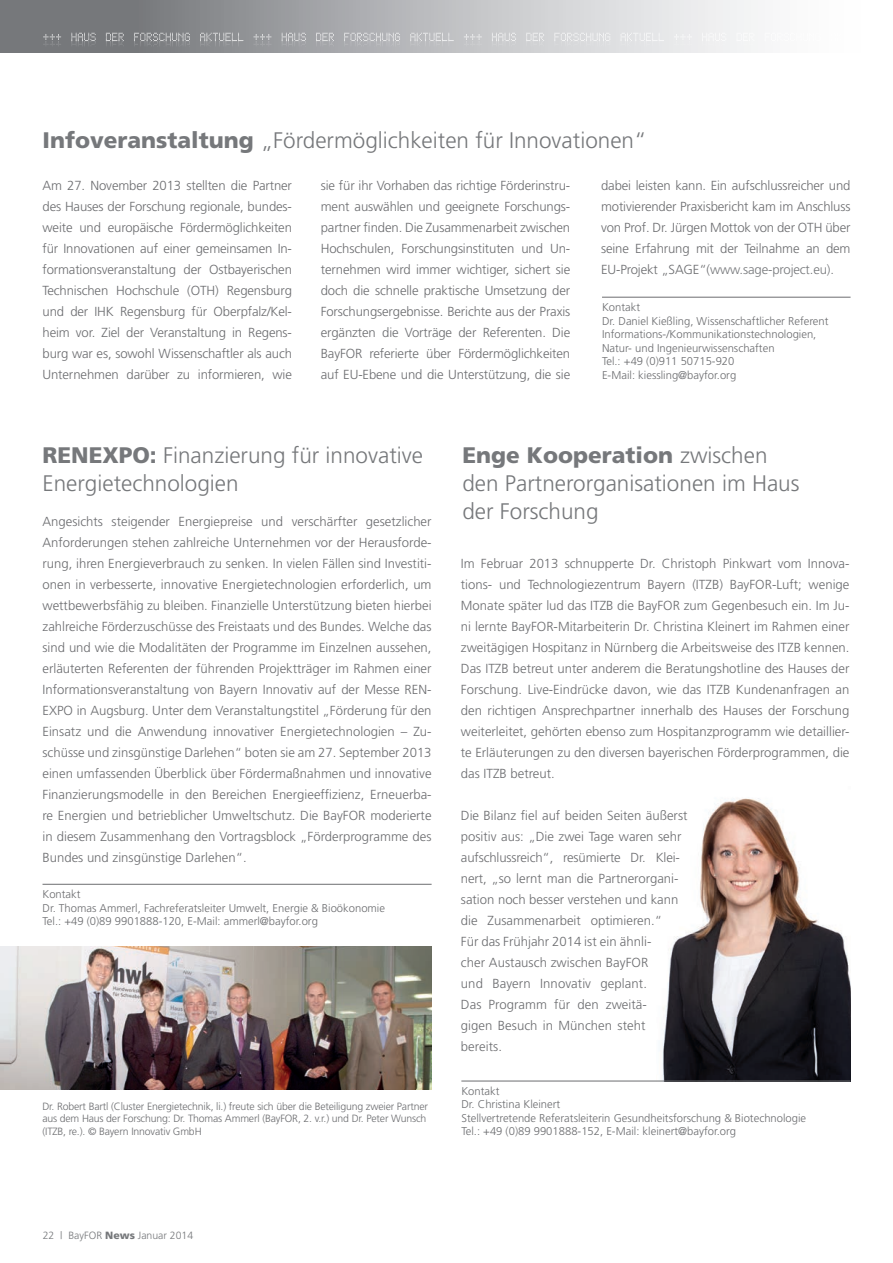
<style>
.page{position:relative;width:893px;height:1263px;background:#fff}
.page>*{position:absolute;margin:0;border:0;box-sizing:border-box;transform-origin:0 0}
.t1{font:300 22.5px/27.8px "Frutiger";color:#76787b}
.t2{font:300 13.2px/21px "Frutiger";color:#6c6d70;text-align:justify}
.t3{font:300 11.25px/13.5px "Frutiger";color:#6c6d70}
.t4{font:300 10.5px/12.6px "Frutiger";letter-spacing:-.015em;color:#6c6d70}
.t5{font:300 10.5px "Frutiger";color:#76787b}
.s1{font-weight:900}
.s2{color:#76787b}
</style>
<div class="page">
<img style="left:657px;top:798px;width:193px;height:283px">
<div style="left:0;top:0;width:893px;height:53px;background:linear-gradient(to right,#686b6f,#fff)"></div>
<svg style="left:43px;top:33px;width:850px;height:16px"></svg>
<hr style="left:461px;top:1081px;width:389px;height:1px;background:#6c6d70">
<hr style="left:602px;top:297px;width:248px;height:1px;background:#6c6d70">
<hr style="left:43px;top:884px;width:389px;height:1px;background:#6c6d70">
<img style="left:0;top:946px;width:431px;height:143px">
<h1 class="t1" style="left:43px;top:126px;width:606px"><span class="s1">Infoveranstaltung</span> „Fördermöglichkeiten für Innovationen“</h1>
<p class="t2" style="left:43px;top:175px;width:251px">Am 27. November 2013 stellten die Partner des Hauses der Forschung regionale, bundes&shy;weite und europäische Fördermöglichkeiten für Innovationen auf einer gemeinsamen In&shy;formationsveranstaltung der Ostbayerischen Technischen Hochschule (OTH) Regensburg und der IHK Regensburg für Oberpfalz/Kel&shy;heim vor. Ziel der Veranstaltung in Regens&shy;burg war es, sowohl Wissenschaftler als auch Unternehmen darüber zu informieren, wie</p>
<p class="t2" style="left:321px;top:175px;width:251px">sie für ihr Vorhaben das richtige Förderinstru&shy;ment auswählen und geeignete Forschungs&shy;partner finden. Die Zusammenarbeit zwischen Hochschulen, Forschungsinstituten und Un&shy;ternehmen wird immer wichtiger, sichert sie doch die schnelle praktische Umsetzung der Forschungsergebnisse. Berichte aus der Praxis ergänzten die Vorträge der Referenten. Die BayFOR referierte über Fördermöglichkeiten auf EU-Ebene und die Unterstützung, die sie</p>
<p class="t2" style="left:601px;top:175px;width:251px">dabei leisten kann. Ein aufschlussreicher und motivierender Praxisbericht kam im Anschluss von Prof. Dr. Jürgen Mottok von der OTH über seine Erfahrung mit der Teilnahme an dem EU-Projekt „SAGE“(<span class="s2">www.sage-project.eu).</span></p>
<p class="t3" style="left:602px;top:300px;width:228px">Kontakt<br>Dr. Daniel Kießling, Wissenschaftlicher Referent Informations-/Kommunikationstechnologien, Natur- und Ingenieurwissenschaften<br>Tel.: +49 (0)911 50715-920<br>E-Mail: kiessling@bayfor.org</p>
<h1 class="t1" style="left:42px;top:441px;width:382px"><span class="s1">RENEXPO:</span> Finanzierung für innovative<br>Energietechnologien</h1>
<p class="t2" style="left:43px;top:511px;width:391px">Angesichts steigender Energiepreise und verschärfter gesetzlicher Anforderungen stehen zahlreiche Unternehmen vor der Herausforde&shy;rung, ihren Energieverbrauch zu senken. In vielen Fällen sind Investiti&shy;onen in verbesserte, innovative Energietechnologien erforderlich, um wettbewerbsfähig zu bleiben. Finanzielle Unterstützung bieten hierbei zahlreiche Förderzuschüsse des Freistaats und des Bundes. Welche das sind und wie die Modalitäten der Programme im Einzelnen aussehen, erläuterten Referenten der führenden Projektträger im Rahmen einer Informationsveranstaltung von Bayern Innovativ auf der Messe REN-EXPO in Augsburg. Unter dem Veranstaltungstitel „Förderung für den Einsatz und die Anwendung innovativer Energietechnologien – Zu&shy;schüsse und zinsgünstige Darlehen“ boten sie am 27. September 2013 einen umfassenden Überblick über Fördermaßnahmen und innovative Finanzierungsmodelle in den Bereichen Energieeffizienz, Erneuerba&shy;re Energien und betrieblicher Umweltschutz. Die BayFOR moderierte in diesem Zusammenhang den Vortragsblock „Förderprogramme des Bundes und zinsgünstige Darlehen“.</p>
<p class="t3" style="left:43px;top:887px;width:344px">Kontakt<br>Dr. Thomas Ammerl, Fachreferatsleiter Umwelt, Energie &amp; Bioökonomie<br>Tel.: +49 (0)89 9901888-120, E-Mail: ammerl@bayfor.org</p>
<p class="t4" style="left:42px;top:1100px;width:387px">Dr. Robert Bartl (Cluster Energietechnik, li.) freute sich über die Beteiligung zweier Partner aus dem Haus der Forschung: Dr. Thomas Ammerl (BayFOR, 2. v.r.) und Dr. Peter Wunsch (ITZB, re.). © Bayern Innovativ GmbH</p>
<h1 class="t1" style="left:462px;top:441px;width:339px"><span class="s1">Enge Kooperation</span> zwischen den Partnerorganisationen im Haus der Forschung</h1>
<p class="t2" style="left:461px;top:553px;width:390px">Im Februar 2013 schnupperte Dr. Christoph Pinkwart vom Innova&shy;tions- und Technologiezentrum Bayern (ITZB) BayFOR-Luft; wenige Monate später lud das ITZB die BayFOR zum Gegenbesuch ein. Im Ju&shy;ni lernte BayFOR-Mitarbeiterin Dr. Christina Kleinert im Rahmen einer zweitägigen Hospitanz in Nürnberg die Arbeitsweise des ITZB kennen.<br>Das ITZB betreut unter anderem die Beratungshotline des Hauses der Forschung. Live-Eindrücke davon, wie das ITZB Kundenanfragen an den richtigen Ansprechpartner innerhalb des Hauses der Forschung weiterleitet, gehörten ebenso zum Hospitanzprogramm wie detaillier&shy;te Erläuterungen zu den diversen bayerischen Förderprogrammen, die das ITZB betreut.</p>
<p class="t2" style="left:461px;top:805px;width:228px;text-align:left">Die Bilanz fiel auf beiden Seiten äußerst positiv aus: „Die zwei Tage waren sehr aufschlussreich“, resümierte Dr. Klei&shy;nert, „so lernt man die Partnerorgani&shy;sation noch besser verstehen und kann die Zusammenarbeit optimieren.“<br>Für das Frühjahr 2014 ist ein ähnli-<br>cher Austausch zwischen BayFOR<br>und Bayern Innovativ geplant.<br>Das Programm für den zweitä-<br>gigen Besuch in München steht bereits.</p>
<p class="t3" style="left:461px;top:1084px;width:346px">Kontakt<br>Dr. Christina Kleinert<br>Stellvertretende Referatsleiterin Gesundheitsforschung &amp; Biotechnologie Tel.: +49 (0)89 9901888-152, E-Mail: kleinert@bayfor.org</p>
<p class="t5" style="left:43px;top:1230px;width:152px">22 | BayFOR <span class="s1">News</span> Januar 2014</p>
</div>
